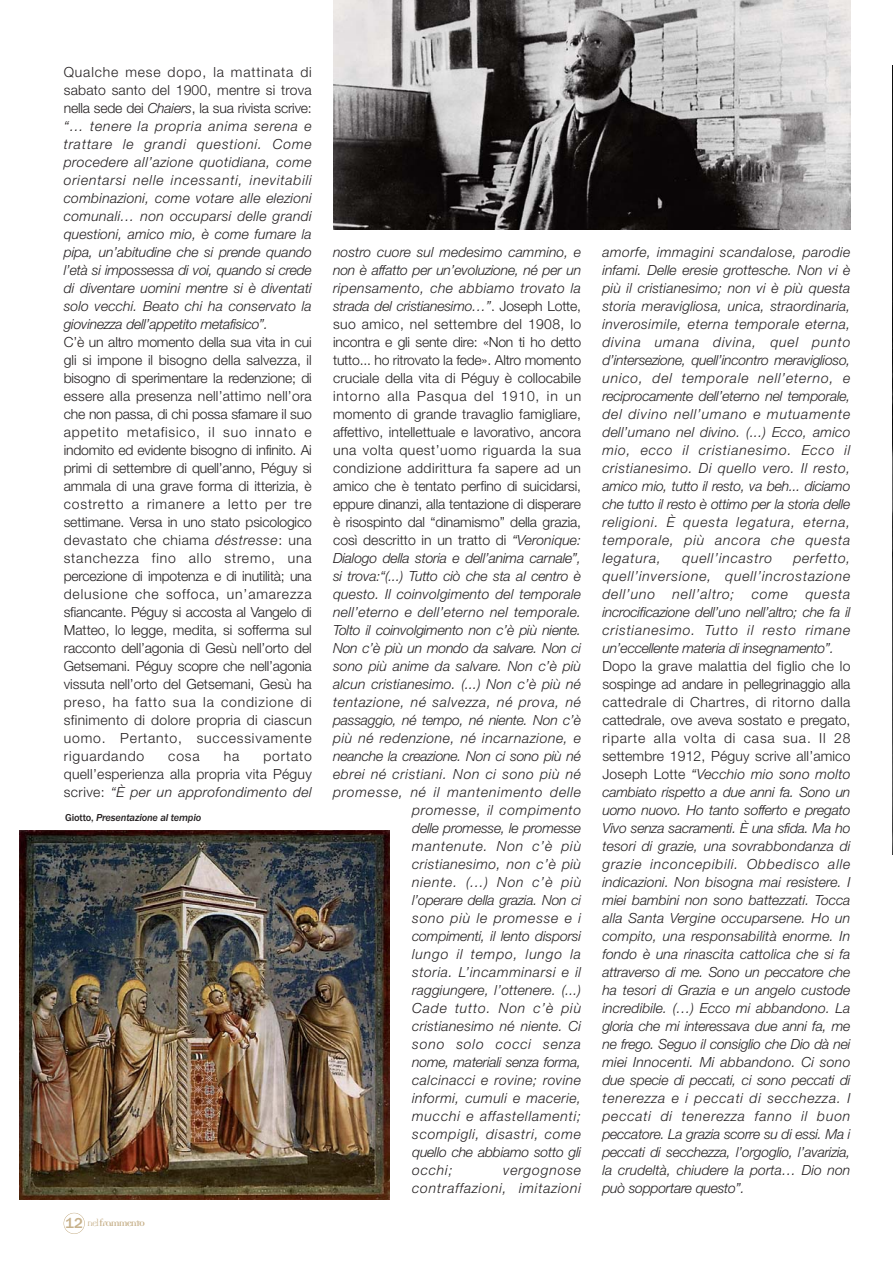
<style>
.page{position:relative;width:893px;height:1263px;background:#fff}
.page>*{position:absolute;margin:0;border:0;box-sizing:border-box;transform-origin:0 0}
.t1{font:italic 300 13.95px/18px "Helvetica Neue";letter-spacing:.015em;color:#231f20;text-align:justify}
.t2{font:300 13.95px/18px "Helvetica Neue";letter-spacing:.005em;color:#231f20;text-align:justify}
.t3{font:italic 300 13.95px "Helvetica Neue";letter-spacing:-.015em;color:#231f20}
.t4{font:italic 300 13.95px/18px "Helvetica Neue";letter-spacing:.06em;color:#231f20;text-align:right}
.t5{font:300 13.95px "Helvetica Neue";letter-spacing:-.015em;color:#231f20}
.t6{font:italic 300 13.95px "Helvetica Neue";letter-spacing:.045em;color:#231f20}
.t7{font:italic 300 13.95px "Helvetica Neue";letter-spacing:.035em;color:#231f20}
.t8{font:italic 300 13.95px "Helvetica Neue";letter-spacing:-.01em;color:#231f20}
.t9{font:italic 300 13.95px "Helvetica Neue";letter-spacing:.055em;color:#231f20}
.t10{font:300 13.95px "Helvetica Neue";letter-spacing:.03em;color:#231f20}
.t11{font:italic 300 13.95px "Helvetica Neue";letter-spacing:.04em;color:#231f20}
.t12{font:300 13.95px "Helvetica Neue";letter-spacing:.025em;color:#231f20}
.t13{font:300 13.95px "Helvetica Neue";letter-spacing:.04em;color:#231f20}
.t14{font:300 13.95px "Helvetica Neue";letter-spacing:.06em;color:#231f20}
.t15{font:italic 300 13.95px "Helvetica Neue";letter-spacing:.05em;color:#231f20}
.t16{font:700 10.95px "Democratica";letter-spacing:-.1em;color:#c7b18b}
.t17{font:italic 500 10.5px "Franklin Gothic";letter-spacing:-.015em;color:#231f20}
.s1{font-style:normal}
.s2{font-style:italic}
.s3{font-family:"Franklin Gothic";font-weight:500;font-size:15px}
.s4{font-weight:400}
</style>
<div class="page">
<div style="left:64px;top:1213px;width:21px;height:21px;border:1px solid #c7b18b;border-radius:50%"></div>
<img style="left:333px;top:0;width:517px;height:229px">
<img style="left:892px;top:66px;width:1px;height:788px">
<img style="left:19px;top:830px;width:371px;height:369px">
<p class="t1" style="left:64px;top:65px;width:250px"><span class="s1">Qualche mese dopo, la mattinata di sabato santo del 1900, mentre si trova nella sede dei</span> Chaiers<span class="s1">, la sua rivista scrive: </span>“… tenere la propria anima serena e trattare le grandi questioni. Come procedere all’azione quotidiana, come orientarsi nelle incessanti, inevitabili combinazioni, come votare alle elezioni comunali… non occuparsi delle grandi questioni, amico mio, è come fumare la pipa, un’abitudine che si prende quando l’età si impossessa di voi, quando si crede di diventare uomini mentre si è diventati solo vecchi. Beato chi ha conservato la giovinezza dell’appetito metafisico”.</p>
<p class="t2" style="left:64px;top:335px;width:250px">C’è un altro momento della sua vita in cui gli si impone il bisogno della salvezza, il bisogno di sperimentare la redenzione; di essere alla presenza nell’attimo nell’ora che non passa, di chi possa sfamare il suo appetito metafisico, il suo innato e indomito ed evidente bisogno di infinito. Ai primi di settembre di quell’anno, Péguy si ammala di una grave forma di itterizia, è costretto a rimanere a letto per tre settimane. Versa in uno stato psicologico devastato che chiama <span class="s2">déstresse</span>: una stanchezza fino allo stremo, una percezione di impotenza e di inutilità; una delusione che soffoca, un’amarezza sfiancante. Péguy si accosta al Vangelo di Matteo, lo legge, medita, si sofferma sul racconto dell’agonia di Gesù nell’orto del Getsemani. Péguy scopre che nell’agonia vissuta nell’orto del Getsemani, Gesù ha preso, ha fatto sua la condizione di sfinimento di dolore propria di ciascun uomo. Pertanto, successivamente riguardando</p>
<p class="t2" style="left:168px;top:749px;width:33px">cosa</p>
<p class="t2" style="left:224px;top:749px;width:17px">ha</p>
<p class="t2" style="left:64px;top:749px;width:250px;text-indent:200px">portato quell’esperienza alla propria vita Péguy scrive: <span class="s2">“È per un approfondimento del</span></p>
<p class="t17" style="left:65px;top:811px;width:138px"><span class="s1">Giotto,</span> Presentazione al tempio</p>
<p class="t16" style="left:65px;top:1215px;width:81px"><span class="s3">12</span> <span class="s4">nel</span>frammento</p>
<p class="t1" style="left:333px;top:245px;width:250px">nostro cuore sul medesimo cammino, e</p>
<p class="t3" style="left:333px;top:265px;width:250px">non è affatto per un’evoluzione, né per un</p>
<p class="t1" style="left:333px;top:281px;width:250px">ripensamento, che abbiamo trovato la</p>
<p class="t3" style="left:333px;top:301px;width:250px">strada del cristianesimo…”<span class="s1">. Joseph Lotte,</span></p>
<p class="t12" style="left:333px;top:319px;width:250px">suo amico, nel settembre del 1908, lo</p>
<p class="t5" style="left:333px;top:337px;width:250px">incontra e gli sente dire: «Non ti ho detto</p>
<p class="t5" style="left:333px;top:355px;width:250px">tutto... ho ritrovato la fede». Altro momento</p>
<p class="t2" style="left:333px;top:371px;width:250px">cruciale della vita di Péguy è collocabile</p>
<p class="t14" style="left:333px;top:391px;width:250px">intorno alla Pasqua del 1910, in un</p>
<p class="t2" style="left:333px;top:407px;width:250px">momento di grande travaglio famigliare,</p>
<p class="t2" style="left:333px;top:425px;width:250px">affettivo, intellettuale e lavorativo, ancora</p>
<p class="t13" style="left:333px;top:445px;width:250px">una volta quest’uomo riguarda la sua</p>
<p class="t10" style="left:333px;top:463px;width:250px">condizione addirittura fa sapere ad un</p>
<p class="t2" style="left:333px;top:479px;width:250px">amico che è tentato perfino di suicidarsi,</p>
<p class="t5" style="left:333px;top:499px;width:250px">eppure dinanzi, alla tentazione di disperare</p>
<p class="t5" style="left:333px;top:517px;width:250px">è risospinto dal “dinamismo” della grazia,</p>
<p class="t2" style="left:333px;top:533px;width:250px">così descritto in un tratto di <span class="s2">“Veronique:</span></p>
<p class="t8" style="left:333px;top:553px;width:250px">Dialogo della storia e dell’anima carnale”,</p>
<p class="t3" style="left:333px;top:571px;width:250px">si trova:“(...) Tutto ciò che sta al centro è</p>
<p class="t1" style="left:333px;top:587px;width:250px">questo. Il coinvolgimento del temporale</p>
<p class="t1" style="left:333px;top:605px;width:250px">nell’eterno e dell’eterno nel temporale.</p>
<p class="t3" style="left:333px;top:625px;width:250px">Tolto il coinvolgimento non c’è più niente.</p>
<p class="t3" style="left:333px;top:643px;width:250px">Non c’è più un mondo da salvare. Non ci</p>
<p class="t1" style="left:333px;top:659px;width:250px">sono più anime da salvare. Non c’è più</p>
<p class="t1" style="left:333px;top:677px;width:250px">alcun cristianesimo. (...) Non c’è più né</p>
<p class="t6" style="left:333px;top:697px;width:250px">tentazione, né salvezza, né prova, né</p>
<p class="t3" style="left:333px;top:715px;width:250px">passaggio, né tempo, né niente. Non c’è</p>
<p class="t11" style="left:333px;top:733px;width:250px">più né redenzione, né incarnazione, e</p>
<p class="t3" style="left:333px;top:751px;width:250px">neanche la creazione. Non ci sono più né</p>
<p class="t6" style="left:333px;top:769px;width:250px">ebrei né cristiani. Non ci sono più né</p>
<p class="t4" style="left:333px;top:785px;width:250px">promesse, né il mantenimento delle</p>
<p class="t15" style="left:412px;top:805px;width:170px">promesse, il compimento</p>
<p class="t3" style="left:412px;top:823px;width:170px">delle promesse, le promesse</p>
<p class="t4" style="left:412px;top:839px;width:170px">mantenute. Non c’è più</p>
<p class="t7" style="left:412px;top:859px;width:170px">cristianesimo, non c’è più</p>
<p class="t4" style="left:412px;top:875px;width:170px">niente. (...) Non c’è più</p>
<p class="t3" style="left:412px;top:895px;width:170px">l’operare della grazia. Non ci</p>
<p class="t9" style="left:412px;top:913px;width:170px">sono più le promesse e i</p>
<p class="t8" style="left:412px;top:931px;width:170px">compimenti, il lento disporsi</p>
<p class="t4" style="left:412px;top:947px;width:170px">lungo il tempo, lungo la</p>
<p class="t6" style="left:412px;top:967px;width:170px">storia. L’incamminarsi e il</p>
<p class="t1" style="left:412px;top:983px;width:170px">raggiungere, l’ottenere. (...)</p>
<p class="t4" style="left:412px;top:1001px;width:170px">Cade tutto. Non c’è più</p>
<p class="t1" style="left:412px;top:1019px;width:170px">cristianesimo né niente. Ci</p>
<p class="t4" style="left:412px;top:1037px;width:170px">sono solo cocci senza</p>
<p class="t3" style="left:412px;top:1057px;width:170px">nome, materiali senza forma,</p>
<p class="t7" style="left:412px;top:1075px;width:170px">calcinacci e rovine; rovine</p>
<p class="t7" style="left:412px;top:1093px;width:170px">informi, cumuli e macerie,</p>
<p class="t4" style="left:412px;top:1109px;width:170px">mucchi e affastellamenti;</p>
<p class="t9" style="left:412px;top:1129px;width:170px">scompigli, disastri, come</p>
<p class="t3" style="left:412px;top:1147px;width:170px">quello che abbiamo sotto gli</p>
<p class="t1" style="left:412px;top:1163px;width:42px">occhi;</p>
<p class="t4" style="left:412px;top:1163px;width:170px">vergognose contraffazioni, imitazioni</p>
<p class="t1" style="left:602px;top:245px;width:250px">amorfe, immagini scandalose, parodie infami. Delle eresie grottesche. Non vi è più il cristianesimo; non vi è più questa storia meravigliosa, unica, straordinaria, inverosimile, eterna temporale eterna, divina umana divina, quel punto d’intersezione, quell’incontro meraviglioso, unico, del temporale nell’eterno, e reciprocamente dell’eterno nel temporale, del divino nell’umano e mutuamente dell’umano nel divino. (...) Ecco, amico mio, ecco il cristianesimo. Ecco il cristianesimo. Di quello vero. Il resto, amico mio, tutto il resto, va beh... diciamo che tutto il resto è ottimo per la storia delle religioni. È questa legatura, eterna, temporale, più ancora che questa legatura,</p>
<p class="t1" style="left:602px;top:551px;width:250px;text-indent:191px">perfetto, quell’inversione, quell’incrostazione dell’uno nell’altro; come questa incrocificazione dell’uno nell’altro; che fa il cristianesimo. Tutto il resto rimane un’eccellente materia di insegnamento”.</p>
<p class="t1" style="left:602px;top:659px;width:250px"><span class="s1">Dopo la grave malattia del figlio che lo sospinge ad andare in pellegrinaggio alla cattedrale di Chartres, di ritorno dalla cattedrale, ove aveva sostato e pregato, riparte alla volta di casa sua. Il 28 settembre 1912, Péguy scrive all’amico Joseph Lotte</span> “Vecchio mio sono molto cambiato rispetto a due anni fa. Sono un uomo nuovo. Ho tanto sofferto e pregato Vivo senza sacramenti. È una sfida. Ma ho tesori di grazie, una sovrabbondanza di grazie inconcepibili. Obbedisco alle indicazioni. Non bisogna mai resistere. I miei bambini non sono battezzati. Tocca alla Santa Vergine occuparsene. Ho un compito, una responsabilità enorme. In fondo è una rinascita cattolica che si fa attraverso di me. Sono un peccatore che ha tesori di Grazia e un angelo custode incredibile. (…) Ecco mi abbandono. La gloria che mi interessava due anni fa, me ne frego. Seguo il consiglio che Dio dà nei miei Innocenti. Mi abbandono. Ci sono due specie di peccati, ci sono peccati di tenerezza e i peccati di secchezza. I peccati di tenerezza fanno il buon peccatore. La grazia scorre su di essi. Ma i peccati di secchezza, l’orgoglio, l’avarizia, la crudeltà, chiudere la porta… Dio non può sopportare questo”.</p>
<p class="t4" style="left:682px;top:551px;width:91px">quell’incastro</p>
</div>
